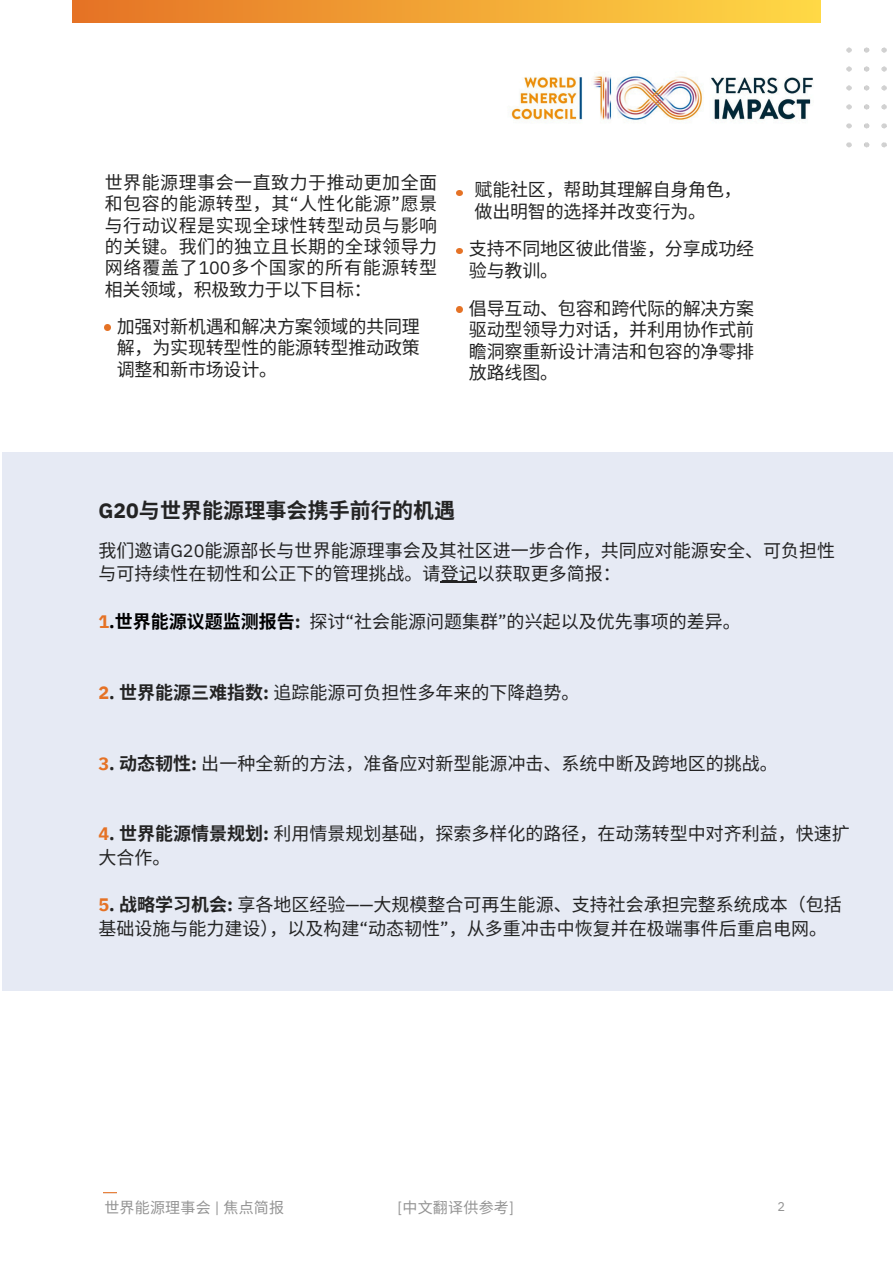
<style>
.page{position:relative;width:894px;height:1264px;background:#fff}
.page>*{position:absolute;margin:0;border:0;box-sizing:border-box;transform-origin:0 0}
.t1{font:700 21px "Noto Sans CJ Ksc";letter-spacing:.005em;color:#232323}
.t2{font:18px/21.3px "Noto Sans CJ Ksc";color:#232323}
.t3{font:15px "Noto Sans CJ Ksc";letter-spacing:.015em;color:#949494}
.t4{font:12.75px "IBM Plex Sans";color:#949494}
.s1{font-family:"IBM Plex Sans"}
.s2{font-family:"IBM Plex Sans";font-weight:700;color:#e57225}
.s3{font-family:"IBM Plex Sans";font-weight:700;color:#000}
.s4{font-weight:700;color:#000}
.s5{font-family:"IBM Plex Sans";font-weight:700}
.s6{font-weight:700}
</style>
<div class="page">
<img style="left:511px;top:76px;width:302px;height:45px">
<svg style="left:103px;top:1192px;width:14px;height:1px"></svg>
<svg style="left:105px;top:324px;width:5px;height:6px"></svg>
<div style="left:73px;top:0;width:747px;height:22px;background:linear-gradient(to right,#e57225,#ffd946)"></div>
<svg style="left:457px;top:190px;width:5px;height:6px"></svg>
<svg style="left:457px;top:248px;width:5px;height:6px"></svg>
<svg style="left:457px;top:306px;width:5px;height:6px"></svg>
<img style="left:846px;top:47px;width:41px;height:101px">
<div style="left:3px;top:452px;width:889px;height:538px;background:#e6eaf4"></div>
<hr style="left:440px;top:581px;width:36px;height:1px;background:#232323">
<p class="t2" style="left:105px;top:170px;width:334px;text-align:justify">世界能源理事会⼀直致⼒于推动更加全⾯和包容的能源转型，其<span class="s1">“</span>⼈性化能源<span class="s1">”</span>愿景与⾏动议程是实现全球性转型动员与影响的关键。我们的独⽴且⻓期的全球领导⼒ ⽹络覆盖了<span class="s1">100</span>多个国家的所有能源转型相关领域，积极致⼒于以下⽬标：</p>
<p class="t2" style="left:117px;top:314px;width:304px;text-align:justify">加强对新机遇和解决⽅案领域的共同理解，为实现转型性的能源转型推动政策调整和新市场设计。</p>
<p class="t2" style="left:474px;top:178px;width:269px">赋能社区，帮助其理解⾃⾝⻆⾊，做出明智的选择并改变⾏为。</p>
<p class="t2" style="left:469px;top:237px;width:287px">⽀持不同地区彼此借鉴，分享成功经验与教训。</p>
<p class="t2" style="left:469px;top:296px;width:287px;text-align:justify">倡导互动、包容和跨代际的解决⽅案驱动型领导⼒对话，并利⽤协作式前瞻洞察重新设计清洁和包容的净零排放路线图。</p>
<p class="t1" style="left:98px;top:493px;width:358px"><span class="s1">G20</span>与世界能源理事会携⼿前⾏的机遇</p>
<p class="t2" style="left:98px;top:537px;width:738px;line-height:23.7px">我们邀请<span class="s1">G20</span>能源部⻓与世界能源理事会及其社区进⼀步合作，共同应对能源安全、可负担性与可持续性在韧性和公正下的管理挑战。请登记以获取更多简报：</p>
<p class="t2" style="left:98px;top:609px;width:643px"><span class="s2">1</span><span class="s3">.</span><span class="s4">世界能源议题监测报告</span><span class="s5">:</span> 探讨<span class="s1">“</span>社会能源问题集群<span class="s1">”</span>的兴起以及优先事项的差异。</p>
<p class="t2" style="left:98px;top:680px;width:482px"><span class="s2">2</span><span class="s5">.</span> <span class="s6">世界能源三难指数</span><span class="s5">:</span> 追踪能源可负担性多年来的下降趋势。</p>
<p class="t2" style="left:98px;top:751px;width:680px"><span class="s2">3</span><span class="s5">.</span> <span class="s6">动态韧性</span><span class="s5">:</span> 出⼀种全新的⽅法，准备应对新型能源冲击、系统中断及跨地区的挑战。</p>
<p class="t2" style="left:98px;top:821px;width:752px;line-height:23.7px"><span class="s2">4</span><span class="s5">.</span> <span class="s6">世界能源情景规划</span><span class="s5">:</span> 利⽤情景规划基础，探索多样化的路径，在动荡转型中对⻬利益，快速扩⼤合作。</p>
<p class="t2" style="left:98px;top:892px;width:744px;line-height:23.7px"><span class="s2">5</span><span class="s5">.</span> <span class="s6">战略学习机会</span><span class="s5">:</span> 享各地区经验<span class="s1">——</span>⼤规模整合可再⽣能源、⽀持社会承担完整系统成本（包括基础设施与能⼒建设），以及构建<span class="s1">“</span>动态韧性<span class="s1">”</span>，从多重冲击中恢复并在极端事件后重启电⽹。</p>
<p class="t3" style="left:104px;top:1195px;width:181px">世界能源理事会 <span class="s1">|</span> 焦点简报</p>
<p class="t3" style="left:397px;top:1195px;width:118px"><span class="s1">[</span>中⽂翻译供参考<span class="s1">]</span></p>
<p class="t4" style="left:777px;top:1197px;width:9px">2</p>
</div>
